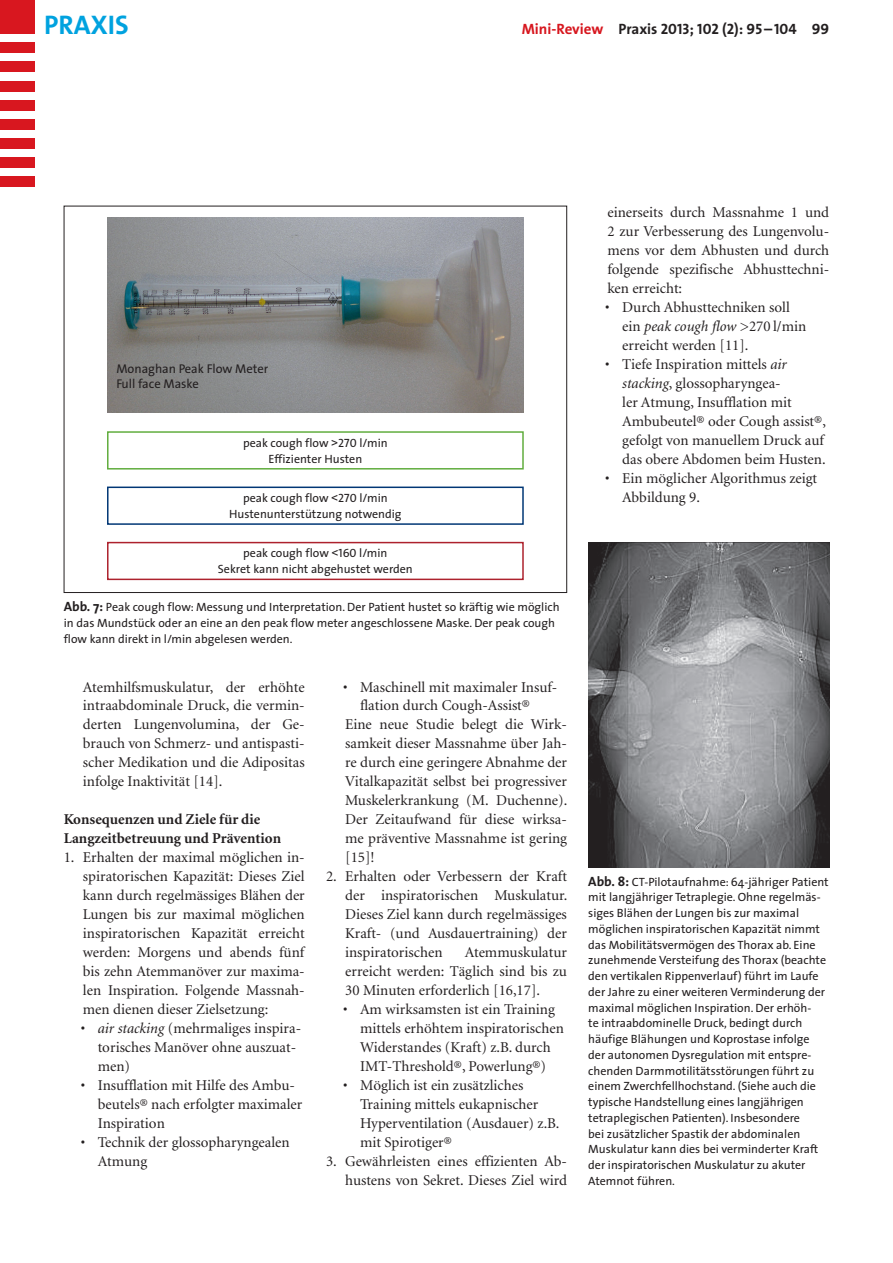
<style>
.page{position:relative;width:893px;height:1263px;background:#fff}
.page>*{position:absolute;margin:0;border:0;box-sizing:border-box;transform-origin:0 0}
.t1{font:700 27px "The Sans B W7";color:#00a2df}
.t2{font:15px/18.9px "Minion";color:#231f20}
.t3{font:700 15px/18.9px "Minion";color:#231f20}
.t4{font:15px "The Sans Bold Caps";color:#231f20}
.t5{font:12.75px/15.3px "The Sans B5 Plain";color:#231f20}
.t6{font:12px/15.8px "The Sans";color:#231f20;text-align:center}
.s1{font-family:"The Sans B W7";font-weight:700;color:#d7171f}
.s2{font-family:"The Sans B W7";font-weight:700}
.s3{font-family:"Arial"}
.s4{font-family:"The Sans Caps"}
.s5{font-weight:700;font-size:13.5px}
.s6{font-style:italic}
</style>
<div class="page">
<div style="left:0;top:0;width:34px;height:34px;background:#d8171f"></div>
<div style="left:0;top:43px;width:34px;height:10px;background:#d8171f"></div>
<div style="left:0;top:62px;width:34px;height:10px;background:#d8171f"></div>
<div style="left:0;top:81px;width:34px;height:10px;background:#d8171f"></div>
<div style="left:0;top:100px;width:34px;height:11px;background:#d8171f"></div>
<div style="left:0;top:119px;width:34px;height:11px;background:#d8171f"></div>
<div style="left:0;top:138px;width:34px;height:11px;background:#d8171f"></div>
<div style="left:0;top:157px;width:34px;height:11px;background:#d8171f"></div>
<div style="left:0;top:176px;width:34px;height:11px;background:#d8171f"></div>
<img style="left:588px;top:543px;width:241px;height:324px">
<div style="left:107px;top:431px;width:417px;height:38px;border:2px solid #61ad3e"></div>
<div style="left:107px;top:486px;width:417px;height:39px;border:2px solid #013775"></div>
<div style="left:107px;top:542px;width:417px;height:38px;border:2px solid #ad222d"></div>
<svg style="left:107px;top:217px;width:417px;height:195px;background:#8a8b8c"></svg>
<h1 class="t1" style="left:44px;top:14px;width:86px">PRAXIS</h1>
<p class="t4" style="left:522px;top:20px;width:309px"><span class="s1">Mini-Review</span> <span class="s2">Praxis</span> 2013<span class="s2">;</span> 102 (2)<span class="s2">:</span> 95 <span class="s2">–</span> 104 99</p>
<p class="t5" style="left:116px;top:362px;width:154px">Monaghan Peak Flow Meter<br>Full face Maske</p>
<p class="t6" style="left:243px;top:436px;width:146px">peak cough flow <span class="s3">&gt;</span><span class="s4">270</span> l/min<br>Effizienter Husten</p>
<p class="t6" style="left:229px;top:491px;width:174px">peak cough flow <span class="s3">&lt;</span><span class="s4">270</span> l/min<br>Hustenunterstützung notwendig</p>
<p class="t6" style="left:218px;top:546px;width:196px">peak cough flow <span class="s3">&lt;</span><span class="s4">160</span> l/min<br>Sekret kann nicht abgehustet werden</p>
<p class="t6" style="left:64px;top:600px;width:497px;text-align:left"><span class="s5">Abb. 7:</span> Peak cough flow: Messung und Interpretation. Der Patient hustet so kräftig wie möglich in das Mundstück oder an eine an den peak flow meter angeschlossene Maske. Der peak cough flow kann direkt in l/min abgelesen werden.</p>
<p class="t2" style="left:83px;top:678px;width:223px;text-align:justify">Atemhilfsmuskulatur, der erhöhte intraabdominale Druck, die vermin&shy;derten Lungenvolumina, der Ge&shy;brauch von Schmerz- und antispasti&shy;scher Medikation und die Adipositas infolge Inaktivität [14].</p>
<p class="t3" style="left:64px;top:811px;width:219px">Konsequenzen und Ziele für die<br>Langzeitbetreuung und Prävention</p>
<p class="t2" style="left:83px;top:849px;width:223px;text-align:justify;text-indent:-19px">1. Erhalten der maximal möglichen in&shy;spiratorischen Kapazität: Dieses Ziel kann durch regelmässiges Blähen der Lungen bis zur maximal möglichen inspiratorischen Kapazität erreicht werden: Morgens und abends fünf bis zehn Atemmanöver zur maxima&shy;len Inspiration. Folgende Massnah&shy;men dienen dieser Zielsetzung:</p>
<p class="t2" style="left:98px;top:1020px;width:205px;text-indent:-17px">• <span class="s6">air stacking</span> (mehrmaliges inspira&shy;torisches Manöver ohne auszuat&shy;men)</p>
<p class="t2" style="left:98px;top:1077px;width:206px;text-indent:-17px">• Insufflation mit Hilfe des Ambu&shy;beutels® nach erfolgter maximaler<br>Inspiration</p>
<p class="t2" style="left:98px;top:1134px;width:193px;text-indent:-17px">• Technik der glossopharyngealen<br>Atmung</p>
<p class="t2" style="left:343px;top:678px;width:216px">• Maschinell mit maximaler Insuf-</p>
<p class="t2" style="left:360px;top:697px;width:171px">flation durch Cough-Assist®</p>
<p class="t2" style="left:345px;top:716px;width:223px">Eine neue Studie belegt die Wirk-</p>
<p class="t2" style="left:345px;top:735px;width:223px">samkeit dieser Massnahme über Jah-</p>
<p class="t2" style="left:345px;top:754px;width:223px">re durch eine geringere Abnahme der</p>
<p class="t2" style="left:345px;top:773px;width:223px">Vitalkapazität selbst bei progressiver</p>
<p class="t2" style="left:345px;top:792px;width:224px">Muskelerkrankung (M. Duchenne).</p>
<p class="t2" style="left:345px;top:811px;width:223px">Der Zeitaufwand für diese wirksa-</p>
<p class="t2" style="left:345px;top:830px;width:223px">me präventive Massnahme ist gering</p>
<p class="t2" style="left:345px;top:849px;width:31px">[15]!</p>
<p class="t2" style="left:345px;top:868px;width:224px;text-align:justify;text-indent:-19px">2. Erhalten oder Verbessern der Kraft der inspiratorischen Muskulatur.<br>Dieses Ziel kann durch regelmässiges Kraft- (und Ausdauertraining) der inspiratorischen</p>
<p class="t2" style="left:345px;top:944px;width:223px;text-align:justify;text-indent:120px">Atemmuskulatur erreicht werden: Täglich sind bis zu 30 Minuten erforderlich [16,17].</p>
<p class="t2" style="left:360px;top:1001px;width:205px;text-indent:-17px">• Am wirksamsten ist ein Training mittels erhöhtem inspiratorischen Widerstandes (Kraft) z.B. durch IMT-Threshold®, Powerlung®)</p>
<p class="t2" style="left:360px;top:1077px;width:201px;text-indent:-17px">• Möglich ist ein zusätzliches<br>Training mittels eukapnischer<br>Hyperventilation (Ausdauer) z.B. mit Spirotiger®</p>
<p class="t2" style="left:326px;top:1153px;width:242px;text-align:right">3. Gewährleisten eines effizienten Ab&shy;hustens von Sekret. Dieses Ziel wird</p>
<p class="t2" style="left:607px;top:204px;width:223px;text-align:justify">einerseits durch Massnahme 1 und 2 zur Verbesserung des Lungenvolu&shy;mens vor dem Abhusten und durch folgende spezifische Abhusttechni&shy;ken erreicht:</p>
<p class="t2" style="left:622px;top:299px;width:186px;text-indent:-17px">• Durch Abhusttechniken soll ein <span class="s6">peak cough flow</span> &gt;270 l/min erreicht werden [11].</p>
<p class="t2" style="left:622px;top:356px;width:205px;text-indent:-17px">• Tiefe Inspiration mittels <span class="s6">air stacking</span>, glossopharyngea-<br>ler Atmung, Insufflation mit<br>Ambubeutel® oder Cough assist®, gefolgt von manuellem Druck auf das obere Abdomen beim Husten.</p>
<p class="t2" style="left:622px;top:470px;width:197px;text-indent:-17px">• Ein möglicher Algorithmus zeigt<br>Abbildung 9.</p>
<p class="t6" style="left:588px;top:875px;width:242px;text-align:left"><span class="s5">Abb. 8:</span> CT-Pilotaufnahme: 64-jähriger Patient mit langjähriger Tetraplegie. Ohne regelmäs&shy;siges Blähen der Lungen bis zur maximal möglichen inspiratorischen Kapazität nimmt das Mobilitätsvermögen des Thorax ab. Eine zunehmende Versteifung des Thorax (beachte den vertikalen Rippenverlauf) führt im Laufe der Jahre zu einer weiteren Verminderung der maximal möglichen Inspiration. Der erhöh-<br>te intraabdominelle Druck, bedingt durch häufige Blähungen und Koprostase infolge der autonomen Dysregulation mit entspre&shy;chenden Darmmotilitätsstörungen führt zu einem Zwerchfellhochstand. (Siehe auch die typische Handstellung eines langjährigen tetraplegischen Patienten). Insbesondere<br>bei zusätzlicher Spastik der abdominalen Muskulatur kann dies bei verminderter Kraft der inspiratorischen Muskulatur zu akuter Atemnot führen.</p>
</div>
